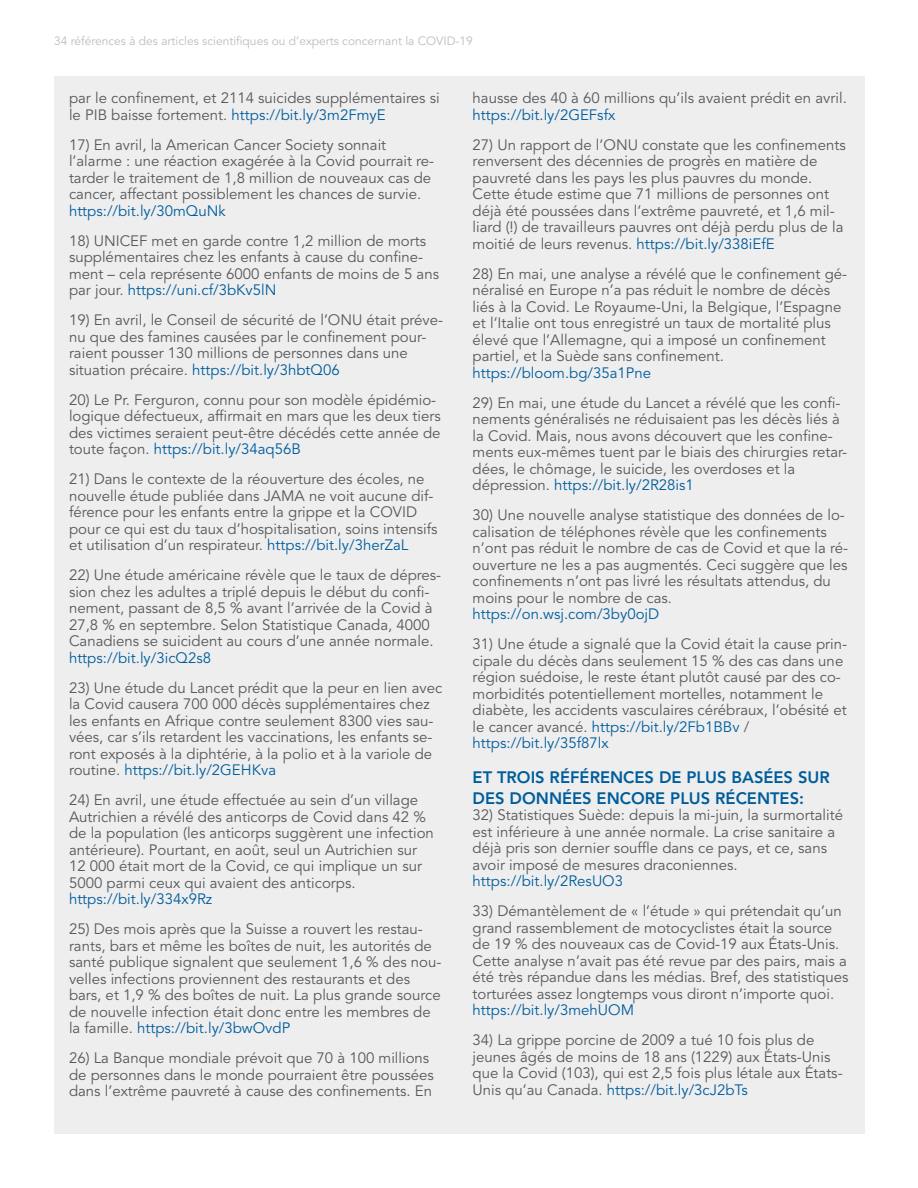
<style>
.page{position:relative;width:918px;height:1188px;background:#fff}
.page>*{position:absolute;margin:0;border:0;box-sizing:border-box;transform-origin:0 0}
.t1{font:800 16.5px/21px "Avenir LT Std";color:#005d9c}
.t2{font:15px/16.5px "Avenir LT Std";color:#57585a}
.t3{font:15px "Avenir LT Std";color:#005d9c}
.t4{font:12px "Avenir LT Std";color:#bcbdc0}
.s1{color:#005d9c}
</style>
<div class="page">
<div style="left:54px;top:76px;width:810px;height:1058px;background:#eeeeef"></div>
<p class="t4" style="left:54px;top:34px;width:420px">34 références à des articles scientifiques ou d’experts concernant la COVID-19</p>
<p class="t2" style="left:69px;top:90px;width:372px">par le confinement, et 2114 suicides supplémentaires si le PIB baisse fortement. <span class="s1">https://bit.ly/3m2FmyE</span></p>
<p class="t2" style="left:69px;top:137px;width:367px">17) En avril, la American Cancer Society sonnait l’alarme : une réaction exagérée à la Covid pourrait re&shy;tarder le traitement de 1,8 million de nouveaux cas de cancer, affectant possiblement les chances de survie.</p>
<p class="t3" style="left:69px;top:202px;width:158px">https://bit.ly/30mQuNk</p>
<p class="t2" style="left:69px;top:233px;width:372px">18) UNICEF met en garde contre 1,2 million de morts supplémentaires chez les enfants à cause du confine&shy;ment – cela représente 6000 enfants de moins de 5 ans par jour. <span class="s1">https://uni.cf/3bKv5lN</span></p>
<p class="t2" style="left:69px;top:312px;width:376px">19) En avril, le Conseil de sécurité de l’ONU était préve&shy;nu que des famines causées par le confinement pour&shy;raient pousser 130 millions de personnes dans une situation précaire. <span class="s1">https://bit.ly/3hbtQ06</span></p>
<p class="t2" style="left:69px;top:392px;width:373px">20) Le Pr. Ferguron, connu pour son modèle épidémio&shy;logique défectueux, affirmait en mars que les deux tiers des victimes seraient peut-être décédés cette année de toute façon. <span class="s1">https://bit.ly/34aq56B</span></p>
<p class="t2" style="left:69px;top:471px;width:370px">21) Dans le contexte de la réouverture des écoles, ne nouvelle étude publiée dans JAMA ne voit aucune dif&shy;férence pour les enfants entre la grippe et la COVID pour ce qui est du taux d’hospitalisation, soins intensifs et utilisation d’un respirateur. <span class="s1">https://bit.ly/3herZaL</span></p>
<p class="t2" style="left:69px;top:567px;width:374px">22) Une étude américaine révèle que le taux de dépres&shy;sion chez les adultes a triplé depuis le début du confi&shy;nement, passant de 8,5 % avant l’arrivée de la Covid à 27,8 % en septembre. Selon Statistique Canada, 4000<br>Canadiens se suicident au cours d’une année normale.</p>
<p class="t3" style="left:69px;top:649px;width:144px">https://bit.ly/3icQ2s8</p>
<p class="t2" style="left:69px;top:680px;width:375px">23) Une étude du Lancet prédit que la peur en lien avec la Covid causera 700 000 décès supplémentaires chez les enfants en Afrique contre seulement 8300 vies sau&shy;vées, car s’ils retardent les vaccinations, les enfants se&shy;ront exposés à la diphtérie, à la polio et à la variole de routine. <span class="s1">https://bit.ly/2GEHKva</span></p>
<p class="t2" style="left:69px;top:792px;width:366px">24) En avril, une étude effectuée au sein d’un village Autrichien a révélé des anticorps de Covid dans 42 % de la population (les anticorps suggèrent une infection antérieure). Pourtant, en août, seul un Autrichien sur 12 000 était mort de la Covid, ce qui implique un sur 5000 parmi ceux qui avaient des anticorps.</p>
<p class="t3" style="left:69px;top:891px;width:145px">https://bit.ly/334x9Rz</p>
<p class="t2" style="left:69px;top:921px;width:374px">25) Des mois après que la Suisse a rouvert les restau&shy;rants, bars et même les boîtes de nuit, les autorités de santé publique signalent que seulement 1,6 % des nou&shy;velles infections proviennent des restaurants et des bars, et 1,9 % des boîtes de nuit. La plus grande source de nouvelle infection était donc entre les membres de la famille. <span class="s1">https://bit.ly/3bwOvdP</span></p>
<p class="t2" style="left:69px;top:1050px;width:367px">26) La Banque mondiale prévoit que 70 à 100 millions de personnes dans le monde pourraient être poussées dans l’extrême pauvreté à cause des confinements. En</p>
<p class="t2" style="left:473px;top:90px;width:376px">hausse des 40 à 60 millions qu’ils avaient prédit en avril.</p>
<p class="t3" style="left:473px;top:106px;width:144px">https://bit.ly/2GEFsfx</p>
<p class="t2" style="left:473px;top:137px;width:375px">27) Un rapport de l’ONU constate que les confinements renversent des décennies de progrès en matière de pauvreté dans les pays les plus pauvres du monde.<br>Cette étude estime que 71 millions de personnes ont déjà été poussées dans l’extrême pauvreté, et 1,6 mil&shy;liard (!) de travailleurs pauvres ont déjà perdu plus de la moitié de leurs revenus. <span class="s1">https://bit.ly/338iEfE</span></p>
<p class="t2" style="left:473px;top:266px;width:376px">28) En mai, une analyse a révélé que le confinement gé&shy;néralisé en Europe n’a pas réduit le nombre de décès liés à la Covid. Le Royaume-Uni, la Belgique, l’Espagne et l’Italie ont tous enregistré un taux de mortalité plus élevé que l’Allemagne, qui a imposé un confinement partiel, et la Suède sans confinement.</p>
<p class="t3" style="left:473px;top:364px;width:180px">https://bloom.bg/35a1Pne</p>
<p class="t2" style="left:473px;top:395px;width:376px">29) En mai, une étude du Lancet a révélé que les confi&shy;nements généralisés ne réduisaient pas les décès liés à la Covid. Mais, nous avons découvert que les confine&shy;ments eux-mêmes tuent par le biais des chirurgies retar&shy;dées, le chômage, le suicide, les overdoses et la dépression. <span class="s1">https://bit.ly/2R28is1</span></p>
<p class="t2" style="left:473px;top:507px;width:377px">30) Une nouvelle analyse statistique des données de lo&shy;calisation de téléphones révèle que les confinements n’ont pas réduit le nombre de cas de Covid et que la ré&shy;ouverture ne les a pas augmentés. Ceci suggère que les confinements n’ont pas livré les résultats attendus, du moins pour le nombre de cas.</p>
<p class="t3" style="left:473px;top:606px;width:188px">https://on.wsj.com/3by0ojD</p>
<p class="t2" style="left:473px;top:636px;width:376px">31) Une étude a signalé que la Covid était la cause prin&shy;cipale du décès dans seulement 15 % des cas dans une région suédoise, le reste étant plutôt causé par des co&shy;morbidités potentiellement mortelles, notamment le diabète, les accidents vasculaires cérébraux, l’obésité et le cancer avancé. <span class="s1">https://bit.ly/2Fb1BBv</span> / <span class="s1">https://bit.ly/35f87lx</span></p>
<p class="t1" style="left:473px;top:767px;width:359px">ET TROIS RÉFÉRENCES DE PLUS BASÉES SUR<br>DES DONNÉES ENCORE PLUS RÉCENTES:</p>
<p class="t2" style="left:473px;top:807px;width:372px">32) Statistiques Suède: depuis la mi-juin, la surmortalité est inférieure à une année normale. La crise sanitaire a déjà pris son dernier souffle dans ce pays, et ce, sans avoir imposé de mesures draconiennes.</p>
<p class="t3" style="left:473px;top:873px;width:152px">https://bit.ly/2ResUO3</p>
<p class="t2" style="left:473px;top:903px;width:377px">33) Démantèlement de « l’étude » qui prétendait qu’un grand rassemblement de motocyclistes était la source de 19 % des nouveaux cas de Covid-19 aux États-Unis.<br>Cette analyse n’avait pas été revue par des pairs, mais a été très répandue dans les médias. Bref, des statistiques torturées assez longtemps vous diront n’importe quoi.</p>
<p class="t3" style="left:473px;top:1002px;width:163px">https://bit.ly/3mehUOM</p>
<p class="t2" style="left:473px;top:1032px;width:372px">34) La grippe porcine de 2009 a tué 10 fois plus de jeunes âgés de moins de 18 ans (1229) aux États-Unis que la Covid (103), qui est 2,5 fois plus létale aux États-Unis qu’au Canada. <span class="s1">https://bit.ly/3cJ2bTs</span></p>
</div>
